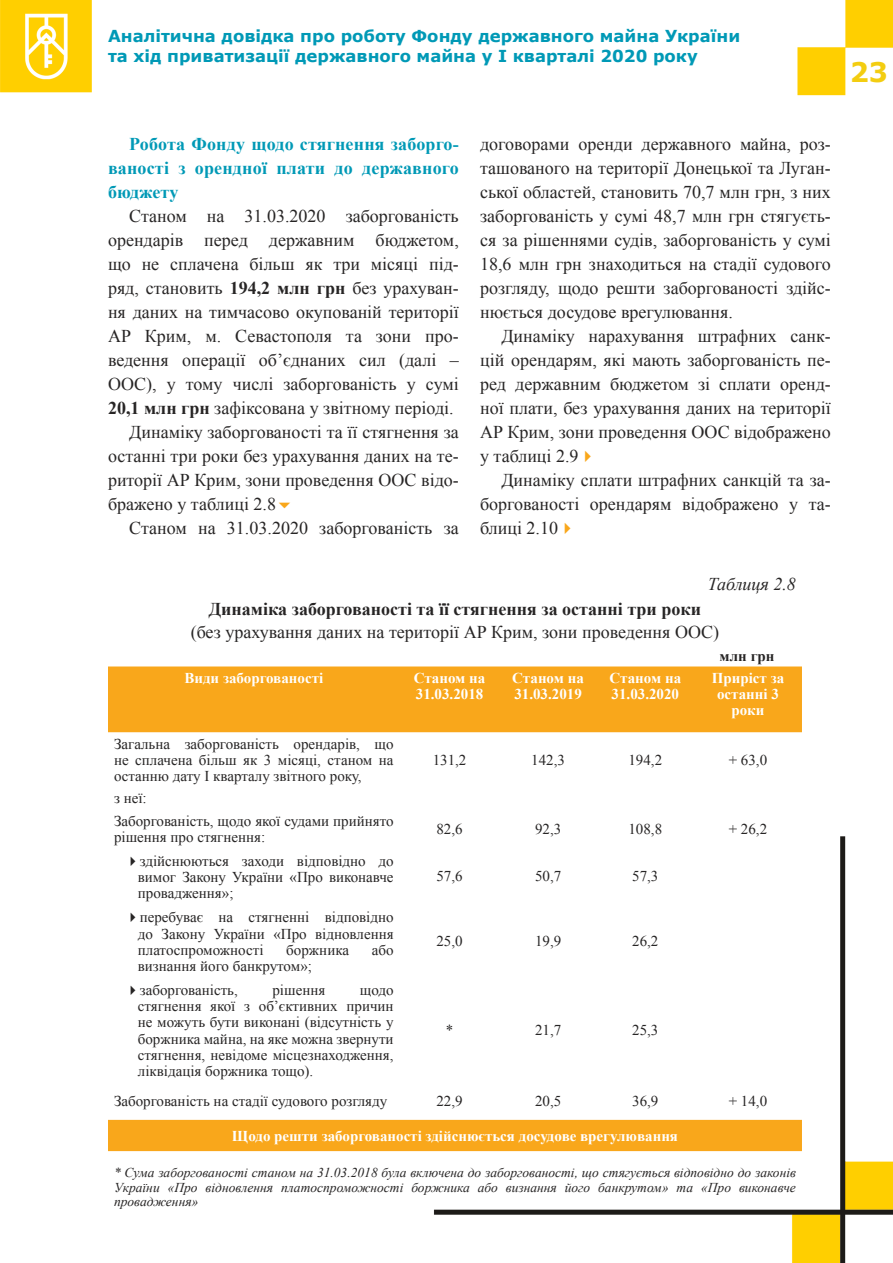
<style>
.page{position:relative;width:893px;height:1263px;background:#fff}
.page>*{position:absolute;margin:0;border:0;box-sizing:border-box;transform-origin:0 0}
.t1{font:700 27px "Verdana";color:#f3cd11}
.text{font:18px/24px "Times New Roman";color:#272525;text-align:justify}
.text-2{font:700 18px/24px "Times New Roman";letter-spacing:.01em;color:#0099b6;text-align:justify}
.t2{font:700 18px "Times New Roman";color:#272525}
.t3{font:italic 18px "Times New Roman";color:#272525}
.t4{font:700 16.5px/19.8px "Verdana";color:#0099b6}
.t5{font:15px/16.2px "Times New Roman";color:#272525;text-align:justify}
.t6{font:700 15px/16.2px "Times New Roman";color:#fff}
.t7{font:700 15px "Times New Roman";color:#272525}
.t8{font:italic 13.5px/14.5px "Times New Roman";color:#272525;text-align:justify}
.s1{font-weight:700}
.s2{color:#f9a71b}
</style>
<div class="page">
<img style="left:0;top:0;width:893px;height:1263px">
<svg style="left:892px;top:448px;width:1px;height:446px"></svg>
<svg style="left:108px;top:666px;width:694px;height:485px"></svg>
<svg style="left:279px;top:503px;width:11px;height:5px"></svg>
<p class="t4" style="left:108px;top:26px;width:634px">Аналітична довідка про роботу Фонду державного майна України та хід приватизації державного майна у І кварталі 2020 року</p>
<h1 class="t1" style="left:850px;top:53px;width:40px">23</h1>
<p class="text-2" style="left:108px;top:132px;width:352px;text-indent:21px">Робота Фонду щодо стягнення заборго&shy;ваності з орендної плати до державного бюджету</p>
<p class="text" style="left:108px;top:204px;width:352px;text-indent:21px">Станом на 31.03.2020 заборгованість орендарів перед державним бюджетом, що не сплачена більш як три місяці під&shy;ряд, становить <span class="s1">194,2 млн грн</span> без урахуван&shy;ня даних на тимчасово окупованій території АР Крим, м. Севастополя та зони про&shy;ведення операції об’єднаних сил (далі – ООС), у тому числі заборгованість у сумі <span class="s1">20,1 млн грн</span> зафіксована у звітному періоді.</p>
<p class="text" style="left:108px;top:420px;width:352px;text-indent:21px">Динаміку заборгованості та її стягнення за останні три роки без урахування даних на те&shy;риторії АР Крим, зони проведення ООС відо&shy;бражено у таблиці 2.8</p>
<p class="text" style="left:129px;top:516px;width:331px">Станом на 31.03.2020 заборгованість за</p>
<p class="text" style="left:480px;top:132px;width:352px">договорами оренди державного майна, роз&shy;ташованого на території Донецької та Луган&shy;ської областей, становить 70,7 млн грн, з них заборгованість у сумі 48,7 млн грн стягуєть&shy;ся за рішеннями судів, заборгованість у сумі 18,6 млн грн знаходиться на стадії судового розгляду, щодо решти заборгованості здійс&shy;нюється досудове врегулювання.</p>
<p class="text" style="left:480px;top:324px;width:352px;text-indent:21px">Динаміку нарахування штрафних санк&shy;цій орендарям, які мають заборгованість пе&shy;ред державним бюджетом зі сплати оренд&shy;ної плати, без урахування даних на території АР Крим, зони проведення ООС відображено у таблиці 2.9<span class="s2">✔</span></p>
<p class="text" style="left:480px;top:468px;width:352px;text-indent:21px">Динаміку сплати штрафних санкцій та за&shy;боргованості орендарям відображено у та&shy;блиці 2.10<span class="s2">✔</span></p>
<p class="t3" style="left:708px;top:572px;width:90px">Таблиця 2.8</p>
<p class="t2" style="left:209px;top:596px;width:494px">Динаміка заборгованості та її стягнення за останні три роки</p>
<p class="text" style="left:191px;top:620px;width:530px">(без урахування даних на території АР Крим, зони проведення ООС)</p>
<p class="t7" style="left:720px;top:645px;width:56px">млн грн</p>
<p class="t6" style="left:184px;top:669px;width:140px">Види заборгованості</p>
<p class="t6" style="left:414px;top:669px;width:73px">Станом на<br>31.03.2018</p>
<p class="t6" style="left:512px;top:669px;width:73px">Станом на<br>31.03.2019</p>
<p class="t6" style="left:609px;top:669px;width:73px">Станом на<br>31.03.2020</p>
<p class="t6" style="left:712px;top:669px;width:74px;text-align:center">Приріст за останні 3 роки</p>
<p class="t5" style="left:114px;top:735px;width:281px">Загальна заборгованість орендарів, що не сплачена більш як 3 місяці, станом на останню дату І кварталу звітного року,</p>
<p class="t5" style="left:433px;top:751px;width:35px">131,2</p>
<p class="t5" style="left:531px;top:751px;width:35px">142,3</p>
<p class="t5" style="left:628px;top:751px;width:35px">194,2</p>
<p class="t5" style="left:729px;top:751px;width:40px">+ 63,0</p>
<p class="t5" style="left:114px;top:790px;width:34px">з неї:</p>
<p class="t5" style="left:114px;top:812px;width:281px">Заборгованість, щодо якої судами прийнято рішення про стягнення:</p>
<p class="t5" style="left:436px;top:820px;width:28px">82,6</p>
<p class="t5" style="left:535px;top:820px;width:28px">92,3</p>
<p class="t5" style="left:628px;top:820px;width:35px">108,8</p>
<p class="t5" style="left:729px;top:820px;width:40px">+ 26,2</p>
<p class="t5" style="left:138px;top:853px;width:257px;text-indent:-13px">✔здійснюються заходи відповідно до вимог Закону України «Про виконавче провадження»;</p>
<p class="t5" style="left:436px;top:868px;width:28px">57,6</p>
<p class="t5" style="left:535px;top:868px;width:28px">50,7</p>
<p class="t5" style="left:632px;top:868px;width:28px">57,3</p>
<p class="t5" style="left:138px;top:909px;width:257px;text-indent:-13px">✔перебуває на стягненні відповідно до Закону України «Про відновлення платоспроможності</p>
<p class="t5" style="left:286px;top:941px;width:64px">боржника</p>
<p class="t5" style="left:372px;top:941px;width:23px">або</p>
<p class="t5" style="left:138px;top:957px;width:176px">визнання його банкрутом»;</p>
<p class="t5" style="left:125px;top:981px;width:114px">✔заборгованість,</p>
<p class="t5" style="left:272px;top:981px;width:54px">рішення</p>
<p class="t5" style="left:138px;top:981px;width:257px;text-indent:222px">щодо стягнення якої з об’єктивних причин не можуть бути виконані (відсутність у боржника майна, на яке можна звернути стягнення, невідоме місцезнаходження, ліквідація боржника тощо).</p>
<p class="t5" style="left:436px;top:932px;width:28px">25,0</p>
<p class="t5" style="left:535px;top:932px;width:28px">19,9</p>
<p class="t5" style="left:632px;top:932px;width:28px">26,2</p>
<p class="t5" style="left:446px;top:1021px;width:9px">*</p>
<p class="t5" style="left:535px;top:1021px;width:28px">21,7</p>
<p class="t5" style="left:632px;top:1021px;width:28px">25,3</p>
<p class="t5" style="left:114px;top:1093px;width:275px">Заборгованість на стадії судового розгляду</p>
<p class="t5" style="left:436px;top:1093px;width:28px">22,9</p>
<p class="t5" style="left:535px;top:1093px;width:28px">20,5</p>
<p class="t5" style="left:632px;top:1093px;width:28px">36,9</p>
<p class="t5" style="left:729px;top:1093px;width:40px">+ 14,0</p>
<p class="t6" style="left:232px;top:1127px;width:448px">Щодо решти заборгованості здійснюється досудове врегулювання</p>
<p class="t8" style="left:114px;top:1165px;width:683px">* Сума заборгованості станом на 31.03.2018 була включена до заборгованості, що стягується відповідно до законів України «Про відновлення платоспроможності боржника або визнання його банкрутом» та «Про виконавче провадження»</p>
</div>
